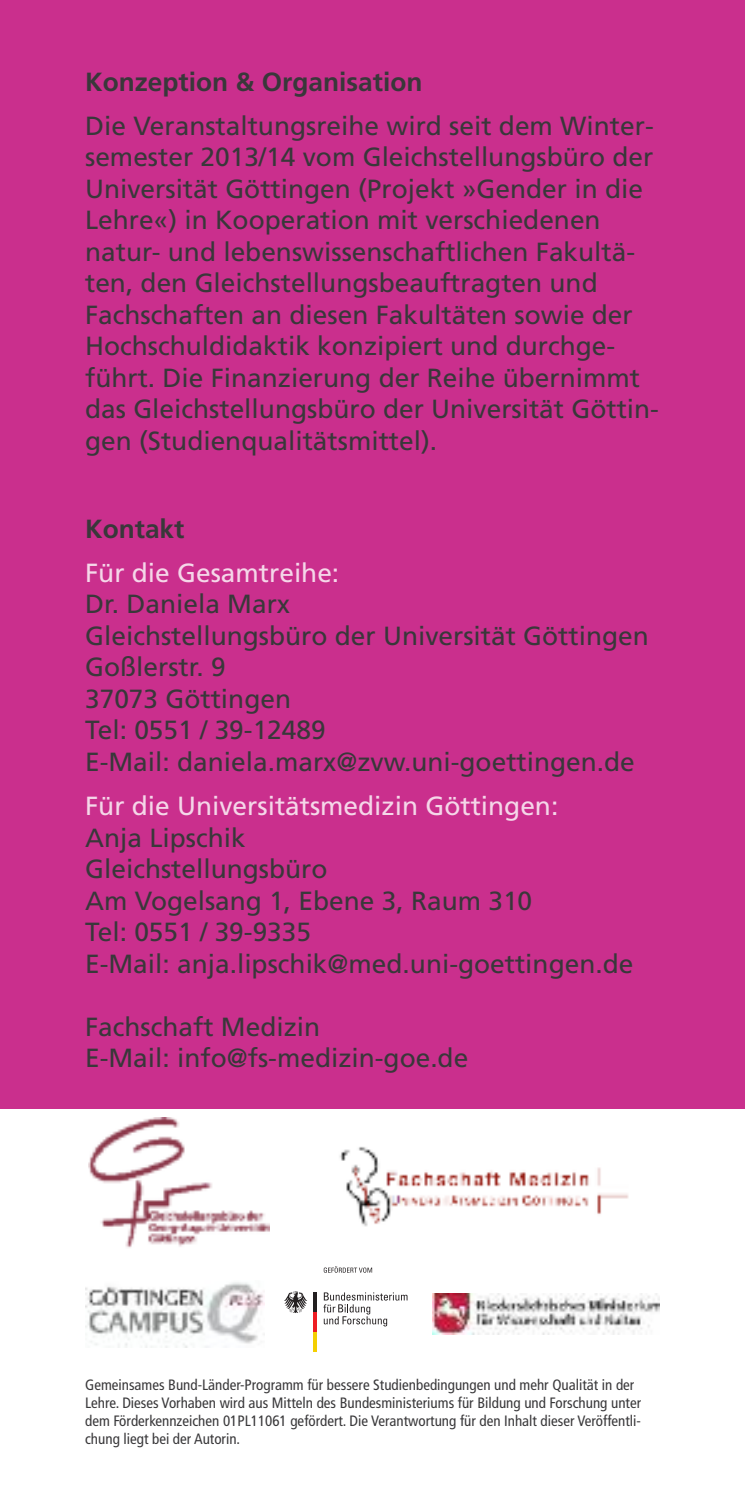
<style>
.page{position:relative;width:745px;height:1489px;background:#fff}
.page>*{position:absolute;margin:0;border:0;box-sizing:border-box;transform-origin:0 0}
.t1{font:26.25px/31.5px "Frutiger LT Std";color:#39383a}
.t2{font:26.25px "Frutiger LT Std";color:#f5d7e9}
.t3{font:700 26.25px "Frutiger LT Std";color:#39383a}
.t4{font:condensed 15px/18px "Frutiger LT Std";color:#39383a}
</style>
<div class="page">
<div style="left:0;top:0;width:744px;height:1488px;background:#ca2f8d"></div>
<div style="left:0;top:1109px;width:744px;height:379px;background:#fff"></div>
<svg style="left:323px;top:1292px;width:84px;height:34px"></svg>
<hr style="left:313px;top:1332px;width:3px;height:19px;background:#f4cf02">
<hr style="left:313px;top:1312px;width:3px;height:20px;background:#ee1d23">
<hr style="left:313px;top:1292px;width:3px;height:20px;background:#231f20">
<svg style="left:284px;top:1291px;width:23px;height:21px"></svg>
<svg style="left:323px;top:1266px;width:49px;height:6px"></svg>
<img style="left:85px;top:1282px;width:179px;height:65px">
<img style="left:432px;top:1293px;width:227px;height:41px">
<img style="left:89px;top:1117px;width:180px;height:131px">
<img style="left:339px;top:1146px;width:290px;height:81px">
<p class="t3" style="left:85px;top:71px;width:338px">Konzeption &amp; Organisation</p>
<p class="t1" style="left:85px;top:112px;width:575px">Die Veranstaltungsreihe wird seit dem Winter&shy;semester 2013/14 vom Gleichstellungsbüro der Universität Göttingen (Projekt »Gender in die Lehre«) in Kooperation mit verschiedenen natur- und lebenswissenschaftlichen Fakultä&shy;ten, den Gleichstellungsbeauftragten und Fachschaften an diesen Fakultäten sowie der Hochschuldidaktik konzipiert und durchge&shy;führt. Die Finanzierung der Reihe übernimmt das Gleichstellungsbüro der Universität Göttin&shy;gen (Studienqualitätsmittel).</p>
<p class="t3" style="left:85px;top:518px;width:101px">Kontakt</p>
<p class="t2" style="left:85px;top:562px;width:255px">Für die Gesamtreihe:</p>
<p class="t1" style="left:85px;top:590px;width:565px">Dr. Daniela Marx<br>Gleichstellungsbüro der Universität Göttingen<br>Goßlerstr. 9<br>37073 Göttingen<br>Tel: 0551 / 39-12489<br>E-Mail: daniela.marx@zvw.uni-goettingen.de</p>
<p class="t2" style="left:85px;top:795px;width:474px">Für die Universitätsmedizin Göttingen:</p>
<p class="t1" style="left:85px;top:823px;width:549px">Anja Lipschik<br>Gleichstellungsbüro<br>Am Vogelsang 1, Ebene 3, Raum 310<br>Tel: 0551 / 39-9335<br>E-Mail: anja.lipschik@med.uni-goettingen.de</p>
<p class="t1" style="left:85px;top:1012px;width:384px">Fachschaft Medizin<br>E-Mail: info@fs-medizin-goe.de</p>
<p class="t4" style="left:85px;top:1376px;width:557px">Gemeinsames Bund-Länder-Programm für bessere Studienbedingungen und mehr Qualität in der Lehre. Dieses Vorhaben wird aus Mitteln des Bundesministeriums für Bildung und Forschung unter dem Förderkennzeichen 01PL11061 gefördert. Die Verantwortung für den Inhalt dieser Veröffentli&shy;chung liegt bei der Autorin.</p>
</div>
